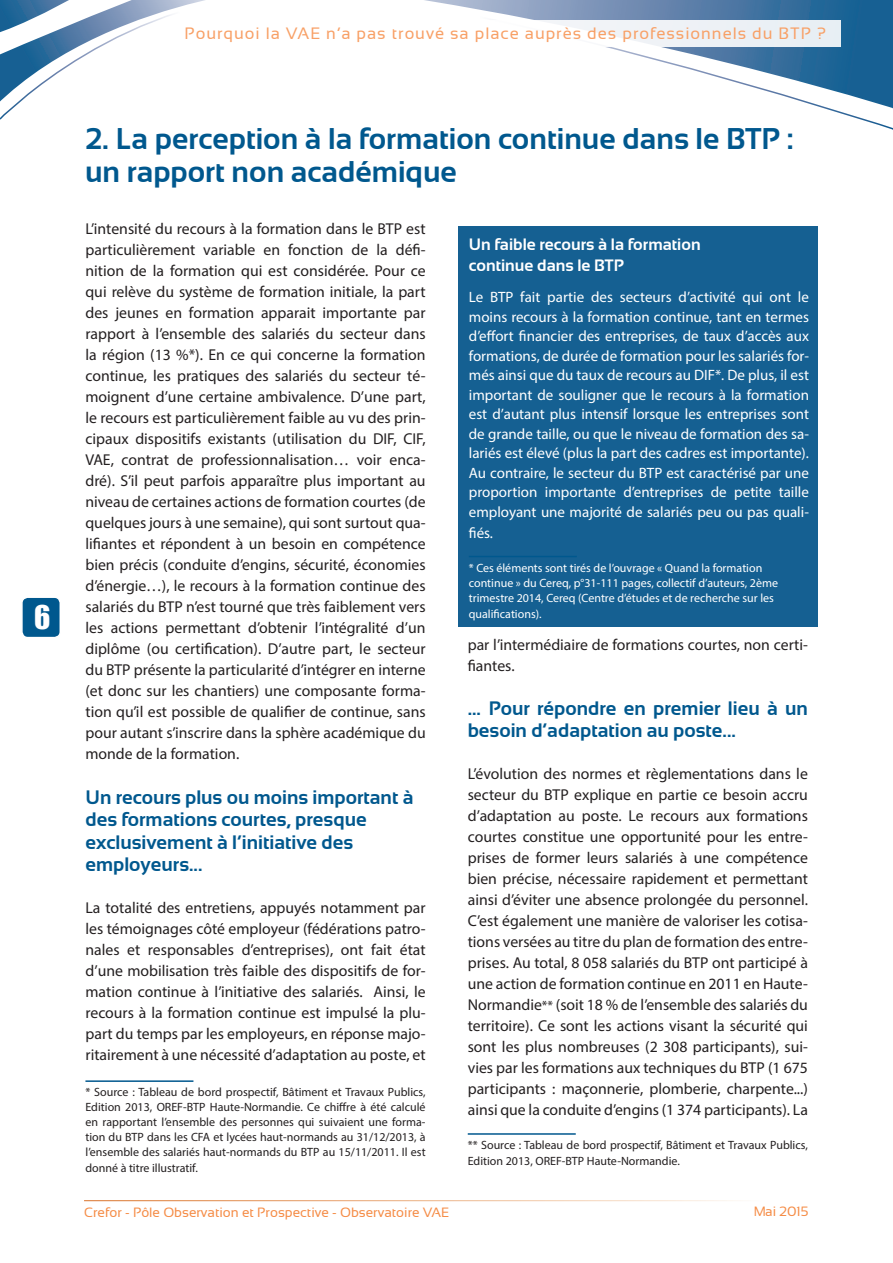
<style>
.page{position:relative;width:893px;height:1263px;background:#fff}
.page>*{position:absolute;margin:0;border:0;box-sizing:border-box;transform-origin:0 0}
.t1{font:700 30px/33px "Sansation";color:#00588e}
.t2{font:30px "Impact";color:#fff}
.t3{font:700 19.5px/22.5px "Sansation";color:#00588e}
.t4{font:16.5px "Sansation";letter-spacing:.06em;color:#f8a066}
.t5{font:700 16.5px "Sansation";color:#fff}
.t6{font:15.75px/21px "Myriad Pro";color:#231f20;text-align:justify}
.t7{font:15px/19.5px "Myriad Pro";color:#fff;text-align:justify}
.t8{font:13.5px "Sansation";color:#f47f31}
.footnote_paragraph{font:12px/15px "Myriad Pro";color:#231f20;text-align:justify}
.footnote_paragraph-2{font:12px/15px "Myriad Pro";color:#fff}
.s1{font-size:13.5px}
</style>
<div class="page">
<div style="left:22px;top:597px;width:38px;height:41px;background:#00588e;border-radius:6px"></div>
<div style="left:21px;top:596px;width:40px;height:42px;border:2px solid #fff;border-radius:6px"></div>
<svg style="left:424px;top:0;width:467px;height:129px"></svg>
<svg style="left:424px;top:20px;width:416px;height:26px"></svg>
<svg style="left:891px;top:0;width:2px;height:130px"></svg>
<svg style="left:0;top:0;width:205px;height:120px"></svg>
<hr style="left:85px;top:1080px;width:108px;height:2px;background:#00588e">
<div style="left:458px;top:226px;width:359px;height:400px;background:#156092"></div>
<hr style="left:469px;top:556px;width:108px;height:1px;background:#00588e">
<hr style="left:468px;top:1133px;width:108px;height:2px;background:#00588e">
<h1 class="t2" style="left:34px;top:594px;width:18px">6</h1>
<p class="t4" style="left:185px;top:24px;width:643px">Pourquoi la VAE n’a pas trouvé sa place auprès des professionnels du BTP ?</p>
<p class="t1" style="left:85px;top:122px;width:710px">2. La perception à la formation continue dans le BTP : un rapport non académique</p>
<p class="t6" style="left:85px;top:218px;width:342px">L’intensité du recours à la formation dans le BTP est particulièrement variable en fonction de la défi&shy;nition de la formation qui est considérée. Pour ce qui relève du système de formation initiale, la part des jeunes en formation apparait importante par rapport à l’ensemble des salariés du secteur dans la région (13 %*). En ce qui concerne la formation continue, les pratiques des salariés du secteur té&shy;moignent d’une certaine ambivalence. D’une part, le recours est particulièrement faible au vu des prin&shy;cipaux dispositifs existants (utilisation du DIF, CIF, VAE, contrat de professionnalisation… voir enca&shy;dré). S’il peut parfois apparaître plus important au niveau de certaines actions de formation courtes (de quelques jours à une semaine), qui sont surtout qua&shy;lifiantes et répondent à un besoin en compétence bien précis (conduite d’engins, sécurité, économies d’énergie…), le recours à la formation continue des salariés du BTP n’est tourné que très faiblement vers les actions permettant d’obtenir l’intégralité d’un diplôme (ou certification). D’autre part, le secteur du BTP présente la particularité d’intégrer en interne (et donc sur les chantiers) une composante forma&shy;tion qu’il est possible de qualifier de continue, sans pour autant s’inscrire dans la sphère académique du monde de la formation.</p>
<p class="t3" style="left:85px;top:786px;width:330px">Un recours plus ou moins important à des formations courtes, presque</p>
<p class="t3" style="left:85px;top:831px;width:269px">exclusivement à l’initiative des</p>
<p class="t3" style="left:85px;top:853px;width:119px">employeurs...</p>
<p class="t6" style="left:85px;top:897px;width:342px">La totalité des entretiens, appuyés notamment par les témoignages côté employeur (fédérations patro&shy;nales et responsables d’entreprises), ont fait état d’une mobilisation très faible des dispositifs de for&shy;mation continue à l’initiative des salariés. Ainsi, le recours à la formation continue est impulsé la plu&shy;part du temps par les employeurs, en réponse majo&shy;ritairement à une nécessité d’adaptation au poste, et</p>
<p class="footnote_paragraph" style="left:85px;top:1084px;width:342px">* Source : Tableau de bord prospectif, Bâtiment et Travaux Publics, Edition 2013, OREF-BTP Haute-Normandie. Ce chiffre à été calculé en rapportant l’ensemble des personnes qui suivaient une forma&shy;tion du BTP dans les CFA et lycées haut-normands au 31/12/2013, à l’ensemble des salariés haut-normands du BTP au 15/11/2011. Il est</p>
<p class="footnote_paragraph" style="left:85px;top:1161px;width:114px">donné à titre illustratif.</p>
<p class="t8" style="left:84px;top:1204px;width:367px">Crefor - Pôle Observation et Prospective - Observatoire VAE</p>
<p class="t5" style="left:469px;top:235px;width:233px">Un faible recours à la formation</p>
<p class="t5" style="left:469px;top:256px;width:156px">continue dans le BTP</p>
<p class="t7" style="left:469px;top:287px;width:342px">Le BTP fait partie des secteurs d’activité qui ont le moins recours à la formation continue, tant en termes d’effort financier des entreprises, de taux d’accès aux formations, de durée de formation pour les salariés for&shy;més ainsi que du taux de recours au DIF*. De plus, il est important de souligner que le recours à la formation est d’autant plus intensif lorsque les entreprises sont de grande taille, ou que le niveau de formation des sa&shy;lariés est élevé (plus la part des cadres est importante).<br>Au contraire, le secteur du BTP est caractérisé par une proportion importante d’entreprises de petite taille employant une majorité de salariés peu ou pas quali-</p>
<p class="t7" style="left:469px;top:523px;width:26px">fiés.</p>
<p class="footnote_paragraph-2" style="left:469px;top:560px;width:295px">* Ces éléments sont tirés de l’ouvrage « Quand la formation</p>
<p class="footnote_paragraph-2" style="left:469px;top:575px;width:311px">continue » du Cereq, p°31-111 pages, collectif d’auteurs, 2ème trimestre 2014, Cereq (Centre d’études et de recherche sur les</p>
<p class="footnote_paragraph-2" style="left:469px;top:606px;width:74px">qualifications).</p>
<p class="t6" style="left:468px;top:634px;width:342px">par l’intermédiaire de formations courtes, non certi&shy;fiantes.</p>
<p class="t3" style="left:468px;top:697px;width:342px">... Pour répondre en premier lieu à un besoin d’adaptation au poste...</p>
<p class="t6" style="left:468px;top:763px;width:342px">L’évolution des normes et règlementations dans le secteur du BTP explique en partie ce besoin accru d’adaptation au poste. Le recours aux formations courtes constitue une opportunité pour les entre&shy;prises de former leurs salariés à une compétence bien précise, nécessaire rapidement et permettant ainsi d’éviter une absence prolongée du personnel.<br>C’est également une manière de valoriser les cotisa&shy;tions versées au titre du plan de formation des entre&shy;prises. Au total, 8 058 salariés du BTP ont participé à une action de formation continue en 2011 en Haute-Normandie<span class="s1">**</span> (soit 18 % de l’ensemble des salariés du territoire). Ce sont les actions visant la sécurité qui sont les plus nombreuses (2 308 participants), sui&shy;vies par les formations aux techniques du BTP (1 675 participants : maçonnerie, plomberie, charpente...) ainsi que la conduite d’engins (1 374 participants). La</p>
<p class="footnote_paragraph" style="left:468px;top:1137px;width:342px;line-height:16.2px">** Source : Tableau de bord prospectif, Bâtiment et Travaux Publics,<br>Edition 2013, OREF-BTP Haute-Normandie.</p>
<p class="t8" style="left:753px;top:1204px;width:57px">Mai 2015</p>
</div>
